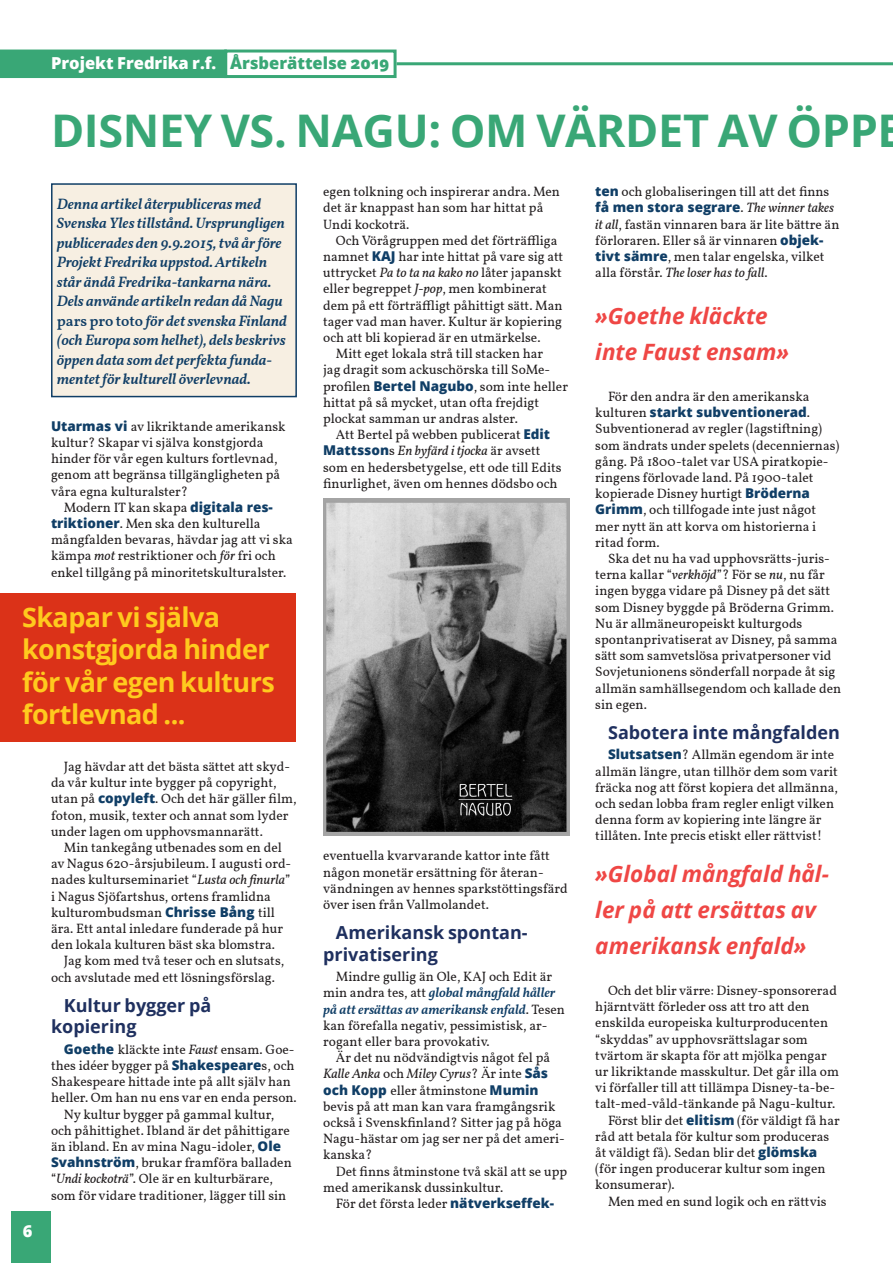
<style>
.page{position:relative;width:893px;height:1263px;background:#fff}
.page>*{position:absolute;margin:0;border:0;box-sizing:border-box;transform-origin:0 0}
.t1{font:700 45px "Open Sans";letter-spacing:-.01em;color:#39a776}
.t2{font:700 27px/32.4px "Open Sans";letter-spacing:-.02em;color:#ffca1e}
.t3{font:italic 700 22.5px/36px "Open Sans";color:#ef4745}
.t4{font:700 18px/21.6px "Open Sans";color:#1f305f}
.t5{font:800 16.5px "Open Sans";color:#fff}
.t6{font:italic 600 15px/19.5px "Vollkorn";color:#103e66}
.t7{font:13.5px/16.2px "Vollkorn";color:#231f20}
.t8{font:800 13.5px "Open Sans";color:#103e66}
.s1{color:#39a776}
.s2{font-style:normal}
.s3{font-family:"Open Sans";font-weight:800;color:#103e66}
.s4{font-style:italic}
.s5{font-weight:600;font-style:italic;color:#103e66}
.s6{font-family:"Vollkorn";font-weight:400;color:#231f20}
.s7{font-family:"Vollkorn";font-weight:400;font-style:italic;color:#231f20}
</style>
<div class="page">
<div style="left:224px;top:50px;width:173px;height:28px;border:3px solid #39a776"></div>
<div style="left:12px;top:1212px;width:39px;height:51px;background:#39a776"></div>
<div style="left:0;top:50px;width:227px;height:28px;background:#39a776"></div>
<hr style="left:397px;top:62px;width:496px;height:3px;background:#39a776">
<div style="left:0;top:593px;width:295px;height:148px;background:#db3218"></div>
<div style="left:52px;top:184px;width:244px;height:213px;background:#f7efe2"></div>
<div style="left:51px;top:183px;width:246px;height:214px;border:2px solid #103e66"></div>
<img style="left:323px;top:498px;width:247px;height:337px">
<p class="t5" style="left:51px;top:50px;width:340px">Projekt Fredrika r.f. <span class="s1">Årsberättelse 2019</span></p>
<h1 class="t1" style="left:51px;top:99px;width:853px">DISNEY VS. NAGU: OM VÄRDET AV ÖPPE</h1>
<p class="t6" style="left:57px;top:194px;width:232px">Denna artikel återpubliceras med Svenska Yles tillstånd. Ursprungligen publicerades den 9.9.2015, två år före Projekt Fredrika uppstod. Artikeln står ändå Fredrika-tankarna nära.<br>Dels använde artikeln redan då Nagu <span class="s2">pars pro toto</span> för det svenska Finland (och Europa som helhet), dels beskrivs öppen data som det perfekta funda&shy;mentet för kulturell överlevnad.</p>
<p class="t7" style="left:51px;top:418px;width:236px"><span class="s3">Utarmas vi</span> av likriktande amerikansk kultur? Skapar vi själva konstgjorda hinder för vår egen kulturs fortlevnad, genom att begränsa tillgängligheten på våra egna kulturalster?</p>
<p class="t7" style="left:51px;top:499px;width:243px;text-indent:13px">Modern IT kan skapa <span class="s3">digitala res&shy;triktioner</span>. Men ska den kulturella mångfalden bevaras, hävdar jag att vi ska kämpa <span class="s4">mot</span> restriktioner och <span class="s4">för</span> fri och enkel tillgång på minoritetskulturalster.</p>
<h2 class="t2" style="left:22px;top:600px;width:254px">Skapar vi själva konstgjorda hinder för vår egen kulturs fortlevnad ...</h2>
<p class="t5" style="left:23px;top:1219px;width:11px">6</p>
<p class="t7" style="left:51px;top:759px;width:247px;text-indent:13px">Jag hävdar att det bästa sättet att skyd&shy;da vår kultur inte bygger på copyright, utan på <span class="s3">copyleft</span>. Och det här gäller film, foton, musik, texter och annat som lyder under lagen om upphovsmannarätt.</p>
<p class="t7" style="left:51px;top:840px;width:242px;text-indent:13px">Min tankegång utbenades som en del av Nagus 620-årsjubileum. I augusti ord&shy;nades kulturseminariet “<span class="s4">Lusta och finurla</span>” i Nagus Sjöfartshus, ortens framlidna kulturombudsman <span class="s3">Chrisse Bång</span> till ära. Ett antal inledare funderade på hur den lokala kulturen bäst ska blomstra.</p>
<p class="t7" style="left:51px;top:953px;width:235px;text-indent:13px">Jag kom med två teser och en slutsats, och avslutade med ett lösningsförslag.</p>
<h3 class="t4" style="left:51px;top:994px;width:162px;text-indent:13px">Kultur bygger på kopiering</h3>
<p class="t7" style="left:64px;top:1041px;width:232px"><span class="s3">Goethe</span> kläckte inte <span class="s4">Faust</span> ensam. Goe-</p>
<p class="t7" style="left:51px;top:1057px;width:245px">thes idéer bygger på <span class="s3">Shakespeare</span>s, och</p>
<p class="t7" style="left:51px;top:1074px;width:241px">Shakespeare hittade inte på allt själv han</p>
<p class="t7" style="left:51px;top:1090px;width:247px">heller. Om han nu ens var en enda person.</p>
<p class="t7" style="left:64px;top:1106px;width:212px">Ny kultur bygger på gammal kultur,</p>
<p class="t7" style="left:51px;top:1122px;width:240px">och påhittighet. Ibland är det påhittigare</p>
<p class="t7" style="left:51px;top:1138px;width:232px">än ibland. En av mina Nagu-idoler, <span class="s3">Ole</span></p>
<p class="t7" style="left:51px;top:1155px;width:242px"><span class="s3">Svahnström</span>, brukar framföra balladen</p>
<p class="t7" style="left:51px;top:1171px;width:224px">“<span class="s4">Undi kockoträ</span>”. Ole är en kulturbärare,</p>
<p class="t7" style="left:51px;top:1187px;width:237px">som för vidare traditioner, lägger till sin</p>
<p class="t7" style="left:323px;top:184px;width:238px">egen tolkning och inspirerar andra. Men det är knappast han som har hittat på<br>Undi kockoträ.</p>
<p class="t7" style="left:323px;top:232px;width:242px;text-indent:13px">Och Vörågruppen med det förträffliga namnet <span class="s3">KAJ</span> har inte hittat på vare sig att uttrycket <span class="s4">Pa to ta na kako no</span> låter japanskt eller begreppet <span class="s4">J-pop</span>, men kombinerat dem på ett förträffligt påhittigt sätt. Man tager vad man haver. Kultur är kopiering och att bli kopierad är en utmärkelse.</p>
<p class="t7" style="left:323px;top:346px;width:246px;text-indent:13px">Mitt eget lokala strå till stacken har<br>jag dragit som ackuschörska till SoMe&shy;profilen <span class="s3">Bertel Nagubo</span>, som inte heller hittat på så mycket, utan ofta frejdigt plockat samman ur andras alster.</p>
<p class="t7" style="left:323px;top:427px;width:240px;text-indent:13px">Att Bertel på webben publicerat <span class="s3">Edit Mattsson</span>s <span class="s4">En byfärd i tjocka</span> är avsett som en hedersbetygelse, ett ode till Edits finurlighet, även om hennes dödsbo och</p>
<p class="t7" style="left:323px;top:848px;width:246px">eventuella kvarvarande kattor inte fått någon monetär ersättning för återan&shy;vändningen av hennes sparkstöttingsfärd över isen från Vallmolandet.</p>
<h3 class="t4" style="left:323px;top:921px;width:206px;text-indent:13px">Amerikansk spontan&shy;privatisering</h3>
<p class="t7" style="left:323px;top:969px;width:243px;text-indent:13px">Mindre gullig än Ole, KAJ och Edit är min andra tes, att <span class="s5">global mångfald håller på att ersättas av amerikansk enfald</span>. Tesen kan förefalla negativ, pessimistisk, ar&shy;rogant eller bara provokativ.</p>
<p class="t7" style="left:323px;top:1050px;width:243px;text-indent:13px">Är det nu nödvändigtvis något fel på <span class="s4">Kalle Anka</span> och <span class="s4">Miley Cyrus</span>? Är inte <span class="s3">Sås och Kopp</span> eller åtminstone <span class="s3">Mumin </span>bevis på att man kan vara framgångsrik också i Svenskfinland? Sitter jag på höga Nagu-hästar om jag ser ner på det ameri&shy;kanska?</p>
<p class="t7" style="left:323px;top:1163px;width:245px;text-indent:13px">Det finns åtminstone två skäl att se upp med amerikansk dussinkultur.</p>
<p class="t7" style="left:336px;top:1196px;width:220px">För det första leder <span class="s3">nätverkseffek-</span></p>
<p class="t7" style="left:595px;top:184px;width:236px"><span class="s3">ten</span> och globaliseringen till att det finns</p>
<p class="t8" style="left:595px;top:197px;width:240px">få men stora segrare<span class="s6">.</span> <span class="s7">The winner takes</span></p>
<p class="t7" style="left:595px;top:216px;width:246px"><span class="s4">it all</span>, fastän vinnaren bara är lite bättre än förloraren. Eller så är vinnaren <span class="s3">objek&shy;tivt sämre</span>, men talar engelska, vilket alla förstår. <span class="s4">The loser has to fall</span>.</p>
<h3 class="t3" style="left:595px;top:297px;width:195px">»Goethe kläckte inte Faust ensam»</h3>
<p class="t7" style="left:608px;top:389px;width:203px">För den andra är den amerikanska</p>
<p class="t8" style="left:595px;top:402px;width:216px"><span class="s6">kulturen</span> starkt subventionerad<span class="s6">.</span></p>
<p class="t7" style="left:595px;top:421px;width:246px">Subventionerad av regler (lagstiftning) som ändrats under spelets (decenniernas) gång. På 1800-talet var USA piratkopie&shy;ringens förlovade land. På 1900-talet kopierade Disney hurtigt <span class="s3">Bröderna Grimm</span>, och tillfogade inte just något mer nytt än att korva om historierna i ritad form.</p>
<p class="t7" style="left:595px;top:551px;width:247px;text-indent:13px">Ska det nu ha vad upphovsrätts-juris&shy;terna kallar “<span class="s4">verkhöjd</span>”? För se <span class="s4">nu</span>, nu får ingen bygga vidare på Disney på det sätt som Disney byggde på Bröderna Grimm.<br>Nu är allmäneuropeiskt kulturgods spontanprivatiserat av Disney, på samma sätt som samvetslösa privatpersoner vid Sovjetunionens sönderfall norpade åt sig allmän samhällsegendom och kallade den sin egen.</p>
<h3 class="t4" style="left:608px;top:721px;width:233px">Sabotera inte mångfalden</h3>
<p class="t7" style="left:595px;top:747px;width:244px;text-indent:13px"><span class="s3">Slutsatsen</span>? Allmän egendom är inte allmän längre, utan tillhör dem som varit fräcka nog att först kopiera det allmänna, och sedan lobba fram regler enligt vilken denna form av kopiering inte längre är tillåten. Inte precis etiskt eller rättvist!</p>
<h3 class="t3" style="left:595px;top:855px;width:235px">»Global mångfald hål&shy;ler på att ersättas av amerikansk enfald»</h3>
<p class="t7" style="left:608px;top:983px;width:230px">Och det blir värre: Disney-sponsorerad</p>
<p class="t7" style="left:595px;top:999px;width:216px">hjärntvätt förleder oss att tro att den</p>
<p class="t7" style="left:595px;top:1015px;width:234px">enskilda europeiska kulturproducenten</p>
<p class="t7" style="left:595px;top:1031px;width:214px">“skyddas” av upphovsrättslagar som</p>
<p class="t7" style="left:595px;top:1047px;width:233px">tvärtom är skapta för att mjölka pengar</p>
<p class="t7" style="left:595px;top:1064px;width:245px">ur likriktande masskultur. Det går illa om</p>
<p class="t7" style="left:595px;top:1080px;width:241px">vi förfaller till att tillämpa Disney-ta-be-</p>
<p class="t7" style="left:595px;top:1096px;width:242px">talt-med-våld-tänkande på Nagu-kultur.</p>
<p class="t7" style="left:608px;top:1112px;width:233px">Först blir det <span class="s3">elitism</span> (för väldigt få har</p>
<p class="t7" style="left:595px;top:1128px;width:236px">råd att betala för kultur som produceras</p>
<p class="t7" style="left:595px;top:1145px;width:223px">åt väldigt få). Sedan blir det <span class="s3">glömska</span></p>
<p class="t7" style="left:595px;top:1161px;width:232px">(för ingen producerar kultur som ingen</p>
<p class="t7" style="left:595px;top:1177px;width:81px">konsumerar).</p>
<p class="t7" style="left:608px;top:1193px;width:220px">Men med en sund logik och en rättvis</p>
</div>
